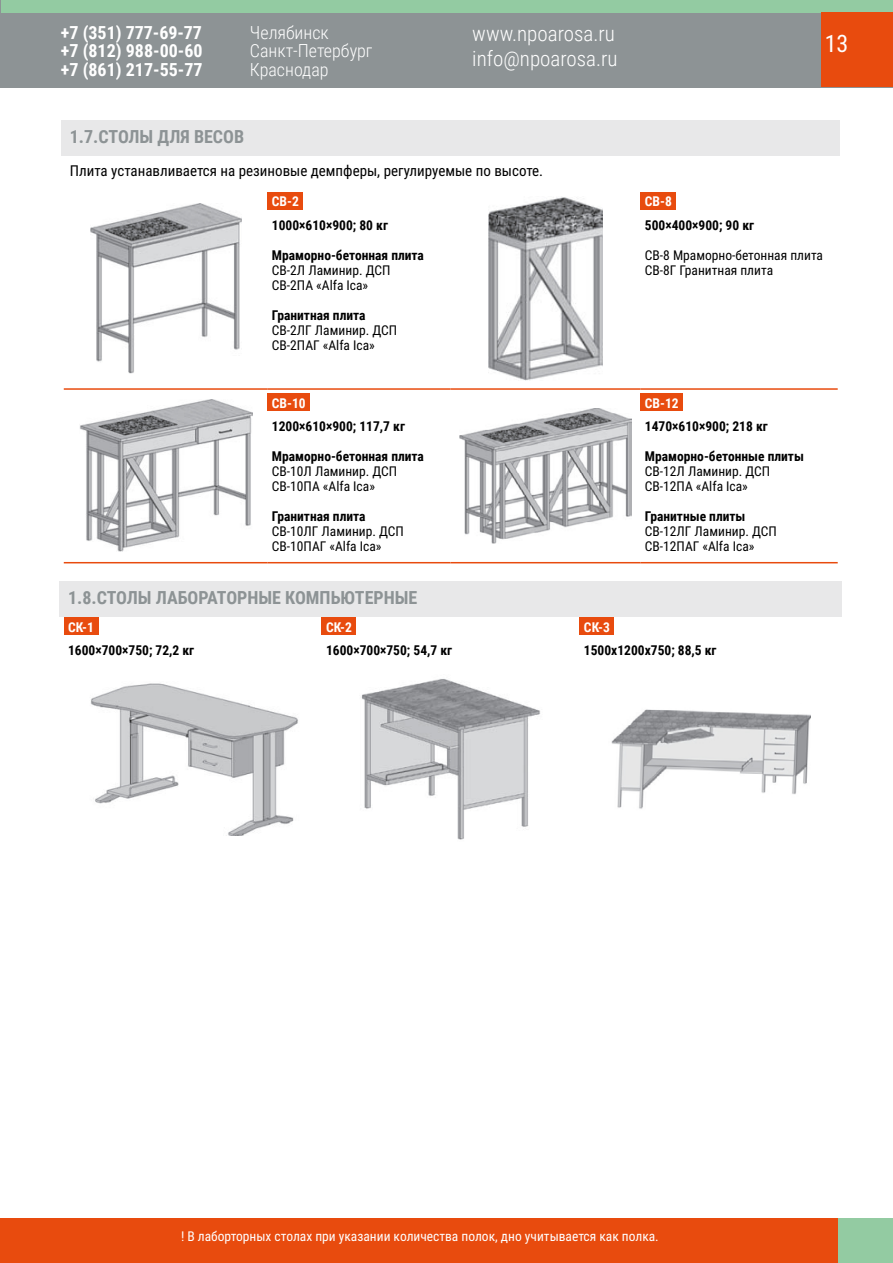
<style>
.page{position:relative;width:893px;height:1263px;background:#fff}
.page>*{position:absolute;margin:0;border:0;box-sizing:border-box;transform-origin:0 0}
.t1{font:24px "Roboto Condensed";color:#fff}
.t2{font:300 21px/25.2px "Roboto Condensed";color:#fff}
.t3{font:700 18px "Roboto Condensed";color:#8d9395}
.t4{font:700 18px "Roboto Condensed";color:#fff}
.t5{font:300 18px "Roboto Condensed";color:#fff}
.t6{font:15px "Roboto Condensed";color:#000}
.t7{font:13.5px/15px "Roboto Condensed";color:#000}
.t8{font:700 13.5px "Roboto Condensed";color:#000}
.t9{font:13.5px "Roboto Condensed";color:#fff}
.t10{font:700 13.5px "Roboto Condensed";color:#fff}
</style>
<div class="page">
<div style="left:1px;top:0;width:892px;height:87px;background:#8d9395"></div>
<div style="left:1px;top:0;width:892px;height:13px;background:#93cba2"></div>
<div style="left:0;top:1218px;width:893px;height:45px;background:#e84b0e"></div>
<div style="left:821px;top:13px;width:72px;height:74px;background:#e84b0e"></div>
<div style="left:838px;top:1218px;width:55px;height:45px;background:#93cba2"></div>
<hr style="left:64px;top:388px;width:204px;height:2px;background:#e84b0e">
<hr style="left:268px;top:388px;width:183px;height:2px;background:#e84b0e">
<hr style="left:451px;top:388px;width:190px;height:2px;background:#e84b0e">
<hr style="left:641px;top:388px;width:197px;height:2px;background:#e84b0e">
<hr style="left:64px;top:562px;width:204px;height:1px;background:#e84b0e">
<hr style="left:268px;top:562px;width:183px;height:1px;background:#e84b0e">
<hr style="left:451px;top:562px;width:190px;height:1px;background:#e84b0e">
<hr style="left:641px;top:562px;width:197px;height:1px;background:#e84b0e">
<div style="left:61px;top:121px;width:779px;height:35px;background:#e8e8e9"></div>
<img style="left:90px;top:203px;width:151px;height:170px">
<div style="left:268px;top:192px;width:35px;height:18px;background:#e84b0e"></div>
<img style="left:488px;top:197px;width:115px;height:183px">
<div style="left:641px;top:192px;width:35px;height:18px;background:#e84b0e"></div>
<img style="left:80px;top:400px;width:172px;height:152px">
<div style="left:268px;top:393px;width:42px;height:18px;background:#e84b0e"></div>
<img style="left:459px;top:408px;width:173px;height:135px">
<div style="left:641px;top:393px;width:42px;height:18px;background:#e84b0e"></div>
<div style="left:60px;top:582px;width:782px;height:35px;background:#e8e8e9"></div>
<div style="left:64px;top:617px;width:34px;height:18px;background:#e84b0e"></div>
<div style="left:322px;top:617px;width:34px;height:18px;background:#e84b0e"></div>
<div style="left:580px;top:617px;width:34px;height:18px;background:#e84b0e"></div>
<img style="left:91px;top:683px;width:207px;height:153px">
<img style="left:361px;top:679px;width:179px;height:161px">
<img style="left:611px;top:709px;width:199px;height:100px">
<h3 class="t4" style="left:61px;top:20px;width:143px">+7 (351) 777-69-77</h3>
<h3 class="t5" style="left:250px;top:20px;width:80px">Челябинск</h3>
<h3 class="t4" style="left:61px;top:38px;width:143px">+7 (812) 988-00-60</h3>
<h3 class="t5" style="left:250px;top:38px;width:124px">Санкт-Петербург</h3>
<h3 class="t4" style="left:61px;top:57px;width:143px">+7 (861) 217-55-77</h3>
<h3 class="t5" style="left:250px;top:57px;width:80px">Краснодар</h3>
<h2 class="t2" style="left:472px;top:20px;width:147px">www.npoarosa.ru info@npoarosa.ru</h2>
<h1 class="t1" style="left:825px;top:26px;width:25px">13</h1>
<h3 class="t3" style="left:70px;top:124px;width:176px">1.7.СТОЛЫ ДЛЯ ВЕСОВ</h3>
<p class="t6" style="left:70px;top:160px;width:475px">Плита устанавливается на резиновые демпферы, регулируемые по высоте.</p>
<p class="t10" style="left:272px;top:192px;width:28px">СВ-2</p>
<p class="t8" style="left:272px;top:216px;width:118px">1000×610×900; 80 кг</p>
<p class="t8" style="left:272px;top:246px;width:154px">Мраморно-бетонная плита</p>
<p class="t7" style="left:272px;top:262px;width:120px">СВ-2Л Ламинир. ДСП<br>СВ-2ПА «Alfa Ica»</p>
<p class="t8" style="left:272px;top:306px;width:95px">Гранитная плита</p>
<p class="t7" style="left:272px;top:322px;width:127px">СВ-2ЛГ Ламинир. ДСП<br>СВ-2ПАГ «Alfa Ica»</p>
<p class="t10" style="left:272px;top:393px;width:35px">СВ-10</p>
<p class="t8" style="left:272px;top:417px;width:135px">1200×610×900; 117,7 кг</p>
<p class="t8" style="left:272px;top:447px;width:154px">Мраморно-бетонная плита</p>
<p class="t7" style="left:272px;top:463px;width:127px">СВ-10Л Ламинир. ДСП<br>СВ-10ПА «Alfa Ica»</p>
<p class="t8" style="left:272px;top:507px;width:95px">Гранитная плита</p>
<p class="t7" style="left:272px;top:523px;width:133px">СВ-10ЛГ Ламинир. ДСП<br>СВ-10ПАГ «Alfa Ica»</p>
<h3 class="t3" style="left:68px;top:585px;width:351px">1.8.СТОЛЫ ЛАБОРАТОРНЫЕ КОМПЬЮТЕРНЫЕ</h3>
<p class="t10" style="left:68px;top:618px;width:27px">СК-1</p>
<p class="t8" style="left:68px;top:641px;width:128px">1600×700×750; 72,2 кг</p>
<p class="t10" style="left:326px;top:618px;width:27px">СК-2</p>
<p class="t8" style="left:326px;top:641px;width:128px">1600×700×750; 54,7 кг</p>
<p class="t10" style="left:645px;top:192px;width:29px">СВ-8</p>
<p class="t8" style="left:645px;top:216px;width:111px">500×400×900; 90 кг</p>
<p class="t7" style="left:645px;top:247px;width:180px">СВ-8 Мраморно-бетонная плита<br>СВ-8Г Гранитная плита</p>
<p class="t10" style="left:645px;top:393px;width:35px">СВ-12</p>
<p class="t8" style="left:645px;top:417px;width:124px">1470×610×900; 218 кг</p>
<p class="t8" style="left:645px;top:447px;width:161px">Мраморно-бетонные плиты</p>
<p class="t7" style="left:645px;top:463px;width:127px">СВ-12Л Ламинир. ДСП<br>СВ-12ПА «Alfa Ica»</p>
<p class="t8" style="left:645px;top:507px;width:102px">Гранитные плиты</p>
<p class="t7" style="left:645px;top:523px;width:133px">СВ-12ЛГ Ламинир. ДСП<br>СВ-12ПАГ «Alfa Ica»</p>
<p class="t10" style="left:584px;top:618px;width:27px">СК-3</p>
<p class="t8" style="left:584px;top:641px;width:134px">1500х1200х750; 88,5 кг</p>
<p class="t9" style="left:181px;top:1227px;width:479px">! В лаборторных столах при указании количества полок, дно учитывается как полка.</p>
</div>
